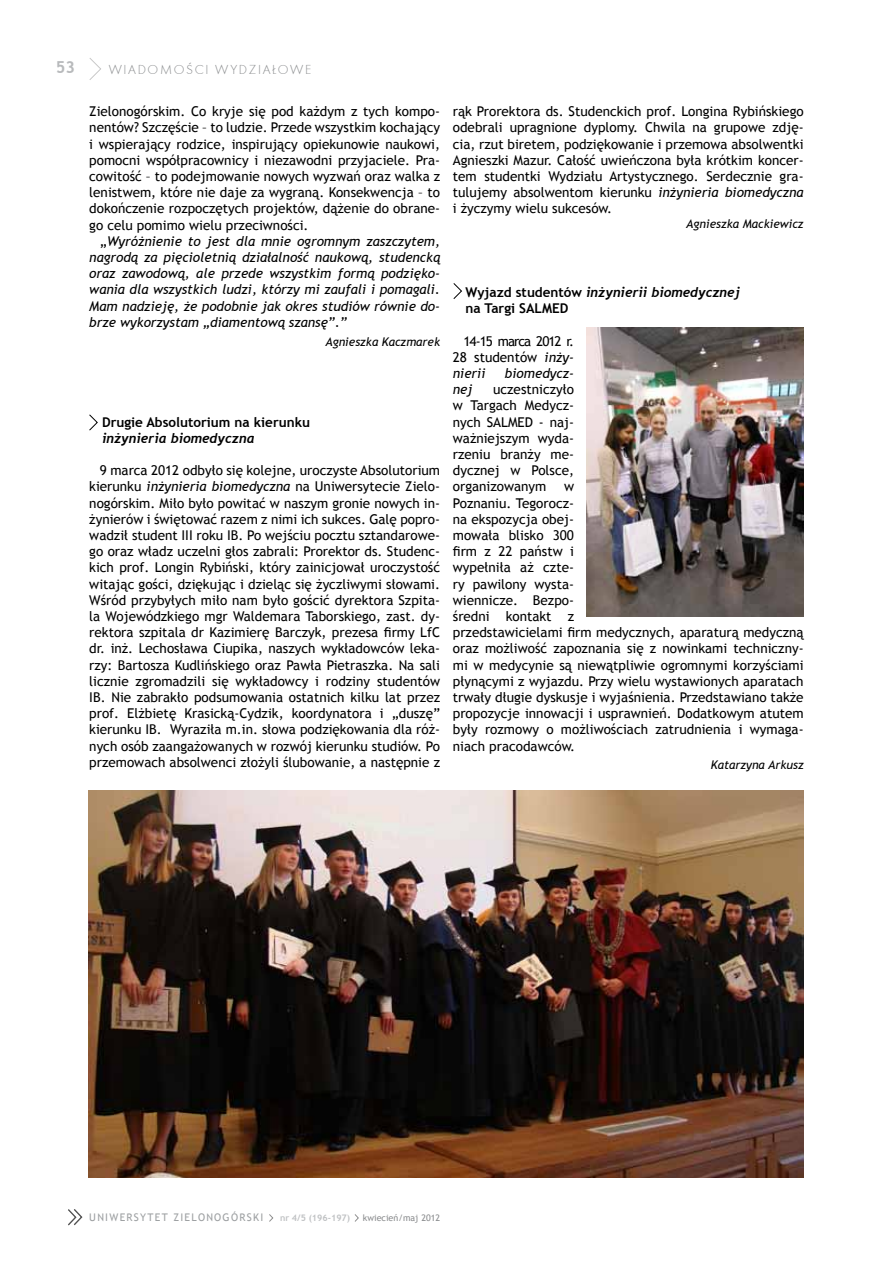
<style>
.page{position:relative;width:893px;height:1263px;background:#fff}
.page>*{position:absolute;margin:0;border:0;box-sizing:border-box;transform-origin:0 0}
.t1{font:700 16.5px "Trebuchet MS";color:#b8babc}
.t2{font:13.5px/16.2px "Trebuchet MS";color:#000;text-align:justify}
.t3{font:italic 13.5px/16.2px "Trebuchet MS";color:#000;text-align:justify}
.t4{font:italic 700 13.5px "Trebuchet";color:#000}
.t5{font:700 13.5px "Trebuchet MS";color:#000}
.t6{font:13.5px "Futura TEE Ligh";letter-spacing:.12em;color:#8a8c8e}
.t7{font:italic 12px "Trebuchet MS";color:#000}
.t8{font:10.5px "Trebuchet MS";letter-spacing:.12em;color:#9da0a2}
.t9{font:9px "Trebuchet MS";color:#8a8c8e}
.t10{font:700 9px "Trebuchet MS";color:#c0c2c4}
.s1{font-style:normal}
.s2{font-style:italic}
.s3{font-family:"Trebuchet MS";font-style:normal}
</style>
<div class="page">
<svg style="left:89px;top:58px;width:12px;height:22px"></svg>
<svg style="left:68px;top:1209px;width:15px;height:17px"></svg>
<svg style="left:269px;top:1214px;width:4px;height:8px"></svg>
<svg style="left:355px;top:1214px;width:4px;height:8px"></svg>
<img style="left:89px;top:790px;width:715px;height:388px">
<img style="left:587px;top:327px;width:217px;height:290px">
<svg style="left:89px;top:414px;width:9px;height:17px"></svg>
<svg style="left:453px;top:283px;width:9px;height:16px"></svg>
<p class="t1" style="left:56px;top:57px;width:21px">53</p>
<p class="t6" style="left:109px;top:61px;width:204px">WIADOMOŚCI WYDZIAŁOWE</p>
<p class="t2" style="left:89px;top:104px;width:352px">Zielonogórskim. Co kryje się pod każdym z tych kompo&shy;nentów? Szczęście – to ludzie. Przede wszystkim kochający i wspierający rodzice, inspirujący opiekunowie naukowi, pomocni współpracownicy i niezawodni przyjaciele. Pra&shy;cowitość – to podejmowanie nowych wyzwań oraz walka z lenistwem, które nie daje za wygraną. Konsekwencja – to dokończenie rozpoczętych projektów, dążenie do obrane&shy;go celu pomimo wielu przeciwności.</p>
<p class="t3" style="left:89px;top:233px;width:352px;text-indent:11px"><span class="s1">„</span>Wyróżnienie to jest dla mnie ogromnym zaszczytem, nagrodą za pięcioletnią działalność naukową, studencką oraz zawodową, ale przede wszystkim formą podzięko&shy;wania dla wszystkich ludzi, którzy mi zaufali i pomagali.<br>Mam nadzieję, że podobnie jak okres studiów równie do&shy;brze wykorzystam „diamentową szansę”.”</p>
<p class="t7" style="left:325px;top:334px;width:116px">Agnieszka Kaczmarek</p>
<p class="t5" style="left:102px;top:413px;width:210px">Drugie Absolutorium na kierunku</p>
<p class="t4" style="left:102px;top:430px;width:154px">inżynieria biomedyczna</p>
<p class="t2" style="left:89px;top:462px;width:352px;text-indent:11px">9 marca 2012 odbyło się kolejne, uroczyste Absolutorium kierunku <span class="s2">inżynieria biomedyczna</span> na Uniwersytecie Zielo&shy;nogórskim. Miło było powitać w naszym gronie nowych in&shy;żynierów i świętować razem z nimi ich sukces. Galę popro&shy;wadził student III roku IB. Po wejściu pocztu sztandarowe&shy;go oraz władz uczelni głos zabrali: Prorektor ds. Studenc&shy;kich prof. Longin Rybiński, który zainicjował uroczystość witając gości, dziękując i dzieląc się życzliwymi słowami.<br>Wśród przybyłych miło nam było gościć dyrektora Szpita&shy;la Wojewódzkiego mgr Waldemara Taborskiego, zast. dy&shy;rektora szpitala dr Kazimierę Barczyk, prezesa firmy LfC dr. inż. Lechosława Ciupika, naszych wykładowców leka&shy;rzy: Bartosza Kudlińskiego oraz Pawła Pietraszka. Na sali licznie zgromadzili się wykładowcy i rodziny studentów IB. Nie zabrakło podsumowania ostatnich kilku lat przez prof. Elżbietę Krasicką-Cydzik, koordynatora i „duszę” kierunku IB. Wyraziła m.in. słowa podziękowania dla róż&shy;nych osób zaangażowanych w rozwój kierunku studiów. Po przemowach absolwenci złożyli ślubowanie, a następnie z</p>
<p class="t2" style="left:453px;top:104px;width:352px">rąk Prorektora ds. Studenckich prof. Longina Rybińskiego odebrali upragnione dyplomy. Chwila na grupowe zdję&shy;cia, rzut biretem, podziękowanie i przemowa absolwentki Agnieszki Mazur. Całość uwieńczona była krótkim koncer&shy;tem studentki Wydziału Artystycznego. Serdecznie gra&shy;tulujemy absolwentom kierunku <span class="s2">inżynieria biomedyczna </span>i życzymy wielu sukcesów.</p>
<p class="t7" style="left:686px;top:217px;width:119px">Agnieszka Mackiewicz</p>
<p class="t4" style="left:466px;top:284px;width:276px"><span class="s3">Wyjazd studentów</span> inżynierii biomedycznej</p>
<p class="t5" style="left:466px;top:300px;width:87px">na Targi SALMED</p>
<p class="t2" style="left:453px;top:333px;width:123px;text-indent:11px">14-15 marca 2012 r.<br>28 studentów <span class="s2">inży&shy;nierii</span></p>
<p class="t3" style="left:505px;top:365px;width:71px">biomedycz-</p>
<p class="t2" style="left:453px;top:381px;width:123px;text-indent:40px">uczestniczyło w Targach Medycz&shy;nych SALMED - naj&shy;ważniejszym wyda&shy;rzeniu branży me&shy;dycznej w Polsce, organizowanym</p>
<p class="t3" style="left:453px;top:381px;width:21px">nej</p>
<p class="t2" style="left:453px;top:479px;width:352px;text-align:left;text-indent:111px">w<br>Poznaniu. Tegorocz-<br>na ekspozycja obej-<br>mowała blisko 300<br>firm z 22 państw i<br>wypełniła aż czte-<br>ry pawilony wysta-<br>wiennicze. Bezpo-<br>średni kontakt z<br>przedstawicielami firm medycznych, aparaturą medyczną oraz możliwość zapoznania się z nowinkami techniczny&shy;mi w medycynie są niewątpliwie ogromnymi korzyściami płynącymi z wyjazdu. Przy wielu wystawionych aparatach trwały długie dyskusje i wyjaśnienia. Przedstawiano także propozycje innowacji i usprawnień. Dodatkowym atutem były rozmowy o możliwościach zatrudnienia i wymaga&shy;niach pracodawców.</p>
<p class="t7" style="left:711px;top:758px;width:94px">Katarzyna Arkusz</p>
<p class="t8" style="left:89px;top:1211px;width:175px">UNIWERSYTET ZIELONOGÓRSKI</p>
<p class="t10" style="left:280px;top:1212px;width:72px">nr 4/5 (196-197)</p>
<p class="t9" style="left:363px;top:1212px;width:79px">kwiecień/maj 2012</p>
</div>
